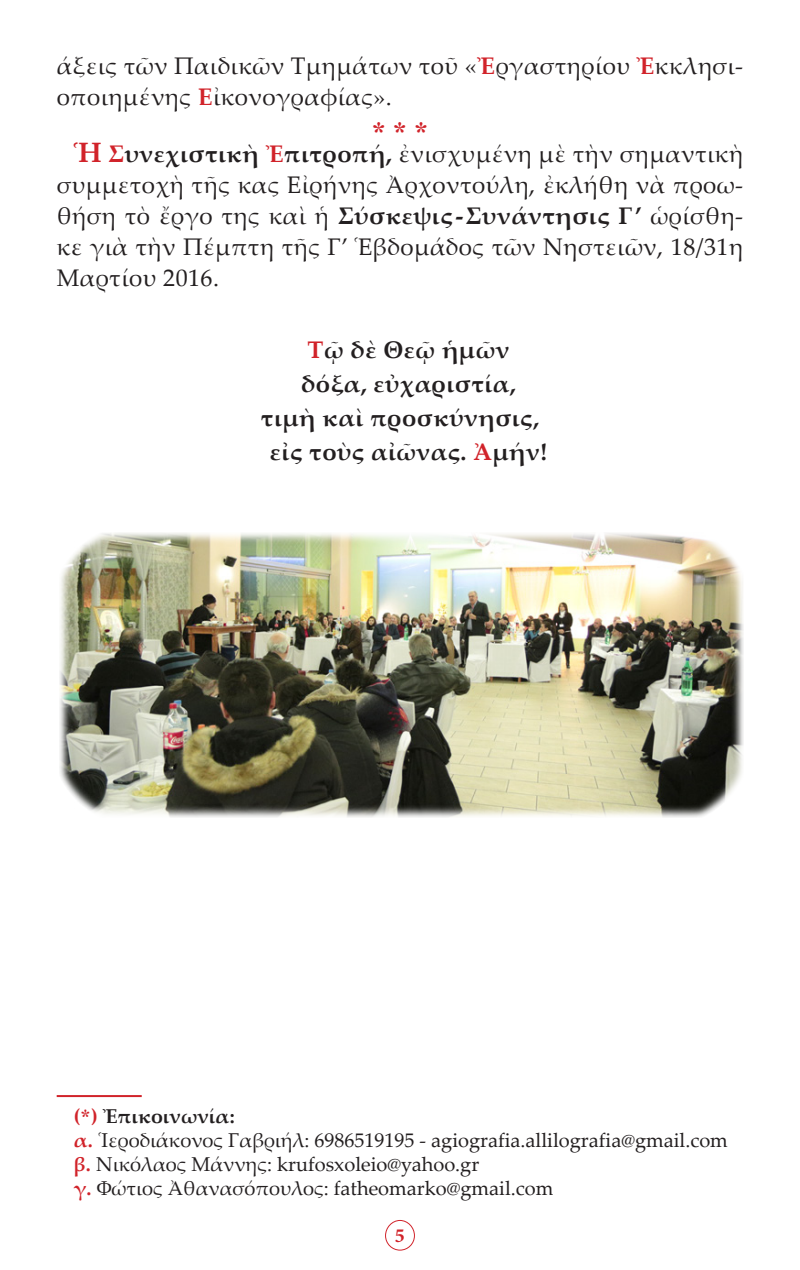
<style>
.page{position:relative;width:800px;height:1270px;background:#fff}
.page>*{position:absolute;margin:0;border:0;box-sizing:border-box;transform-origin:0 0}
.t1{font:28px "CTOS New Times Bold Test 1";color:#d1232a}
.t2{font:24px/31px "Palatino Linotype";letter-spacing:.02em;color:#231f20}
.t3{font:700 24px/34px "Palatino Linotype";letter-spacing:.02em;color:#231f20}
.t4{font:20px "Palatino Linotype";color:#231f20}
.t5{font:700 20px "Palatino Linotype";color:#231f20}
.t6{font:700 20px "Minion Pro";color:#d1232a}
.s1{font-weight:700;color:#d1232a}
.s2{font-weight:700;font-size:28px;color:#d1232a}
.s3{font-weight:700}
.s4{color:#d1232a}
.s5{font-family:"CTOS New Times Bold Test 1";font-weight:400;color:#d1232a}
</style>
<div class="page">
<div style="left:385px;top:1220px;width:30px;height:30px;border:1px solid #d1232a;border-radius:50%"></div>
<hr style="left:57px;top:1095px;width:85px;height:2px;background:#d1232a">
<img style="left:59px;top:533px;width:684px;height:284px">
<p class="t2" style="left:57px;top:50px;width:688px">άξεις τῶν Παιδικῶν Τμημάτων τοῦ «<span class="s1">Ἐ</span>ργαστηρίου <span class="s1">Ἐ</span>κκλησι&shy;οποιημένης <span class="s1">Ε</span>ἰκονογραφίας».</p>
<p class="t1" style="left:372px;top:116px;width:57px">* * *</p>
<p class="t2" style="left:57px;top:138px;width:688px;text-align:justify;text-indent:17px"><span class="s2">Ἡ</span> <span class="s1">Σ</span><span class="s3">υνεχιστικὴ</span> <span class="s1">Ἐ</span><span class="s3">πιτροπή,</span> ἐνισχυμένη μὲ τὴν σημαντικὴ συμμετοχὴ τῆς κας Εἰρήνης Ἀρχοντούλη, ἐκλήθη νὰ προω&shy;θήση τὸ ἔργο της καὶ ἡ <span class="s3">Σύσκεψις-Συνάντησις Γ’</span> ὡρίσθη&shy;κε γιὰ τὴν Πέμπτη τῆς Γ’ Ἑβδομάδος τῶν Νηστειῶν, 18/31η Μαρτίου 2016.</p>
<p class="t3" style="left:308px;top:332px;width:203px"><span class="s4">Τ</span>ῷ δὲ Θεῷ ἡμῶν</p>
<p class="t3" style="left:261px;top:366px;width:280px;text-indent:40px">δόξα, εὐχαριστία, τιμὴ καὶ προσκύνησις,</p>
<p class="t3" style="left:270px;top:434px;width:279px">εἰς τοὺς αἰῶνας. <span class="s4">Ἀ</span>μήν!</p>
<p class="t5" style="left:74px;top:1102px;width:163px"><span class="s4">(</span><span class="s5">*</span><span class="s4">)</span> Ἐπικοινωνία:</p>
<p class="t4" style="left:74px;top:1126px;width:656px"><span class="s1">α.</span> Ἱεροδιάκονος Γαβριήλ: 6986519195 - agiografia.allilografia@gmail.com</p>
<p class="t4" style="left:74px;top:1150px;width:407px"><span class="s1">β.</span> Νικόλαος Μάννης: krufosxoleio@yahoo.gr</p>
<p class="t4" style="left:74px;top:1174px;width:481px"><span class="s1">γ.</span> Φώτιος Ἀθανασόπουλος: fatheomarko@gmail.com</p>
<p class="t6" style="left:395px;top:1221px;width:11px">5</p>
</div>
